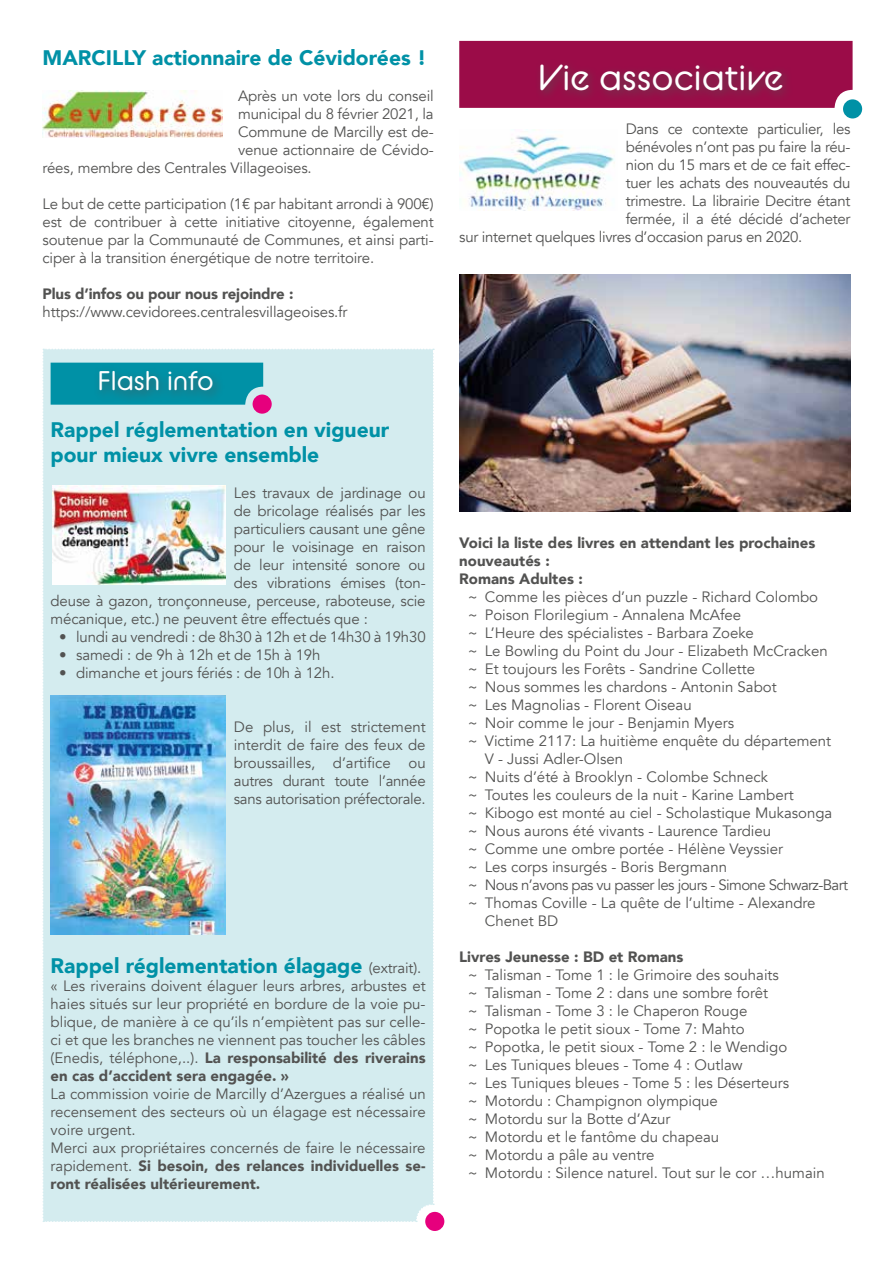
<style>
.page{position:relative;width:893px;height:1263px;background:#fff}
.page>*{position:absolute;margin:0;border:0;box-sizing:border-box;transform-origin:0 0}
.t1{font:36px "BC Alphapipe RB";color:#fff}
.t2{font:27px "BC Alphapipe RB";color:#fff}
.t3{font:900 21px/25.2px "Avenir";color:#0091a6}
.t4{font:15px/18px "Avenir";color:#525251;text-align:justify}
.t5{font:15px "Avenir";letter-spacing:-.02em;color:#525251}
.t6{font:900 15px/18px "Avenir";color:#525251}
.t7{font:15px "Avenir";letter-spacing:-.04em;color:#525251}
.s1{font-weight:400;font-size:15px;color:#525251}
.s2{font-weight:900}
</style>
<div class="page">
<div style="left:43px;top:349px;width:391px;height:873px;background:#d4ecef"></div>
<div style="left:94px;top:365px;width:130px;height:38px;background:#525251;opacity:.75"></div>
<div style="left:253px;top:394px;width:19px;height:20px;background:#e6007d;border-radius:50%"></div>
<div style="left:425px;top:1212px;width:19px;height:19px;background:#e6007d;border-radius:50%"></div>
<img style="left:43px;top:90px;width:180px;height:47px">
<img style="left:51px;top:695px;width:174px;height:240px">
<img style="left:52px;top:486px;width:173px;height:99px">
<div style="left:459px;top:41px;width:394px;height:67px;background:#9b0c48"></div>
<div style="left:534px;top:58px;width:260px;height:44px;background:#525251;opacity:.75"></div>
<div style="left:843px;top:99px;width:19px;height:19px;background:#0091a6;border-radius:50%"></div>
<img style="left:459px;top:129px;width:156px;height:82px">
<img style="left:459px;top:274px;width:391px;height:237px">
<h3 class="t3" style="left:43px;top:44px;width:385px">MARCILLY actionnaire de Cévidorées !</h3>
<p class="t4" style="left:238px;top:87px;width:197px">Après un vote lors du conseil</p>
<p class="t4" style="left:238px;top:105px;width:197px">municipal du 8 février 2021, la</p>
<p class="t4" style="left:238px;top:123px;width:197px">Commune de Marcilly est de-</p>
<p class="t4" style="left:238px;top:141px;width:197px">venue actionnaire de Cévido-</p>
<p class="t4" style="left:43px;top:159px;width:271px">rées, membre des Centrales Villageoises.</p>
<p class="t4" style="left:43px;top:195px;width:393px">Le but de cette participation (1€ par habitant arrondi à 900€) est de contribuer à cette initiative citoyenne, également soutenue par la Communauté de Communes, et ainsi parti&shy;ciper à la transition énergétique de notre territoire.</p>
<p class="t6" style="left:43px;top:284px;width:252px">Plus d’infos ou pour nous rejoindre :</p>
<p class="t4" style="left:43px;top:303px;width:306px">https://www.cevidorees.centralesvillageoises.fr</p>
<h2 class="t2" style="left:98px;top:364px;width:117px">Flash info</h2>
<h3 class="t3" style="left:51px;top:416px;width:340px">Rappel réglementation en vigueur pour mieux vivre ensemble</h3>
<p class="t4" style="left:234px;top:484px;width:193px">Les travaux de jardinage ou</p>
<p class="t4" style="left:234px;top:502px;width:193px">de bricolage réalisés par les</p>
<p class="t4" style="left:234px;top:520px;width:193px">particuliers causant une gêne</p>
<p class="t4" style="left:234px;top:538px;width:193px">pour le voisinage en raison</p>
<p class="t4" style="left:234px;top:556px;width:193px">de leur intensité sonore ou</p>
<p class="t4" style="left:234px;top:574px;width:193px">des vibrations émises (ton-</p>
<p class="t4" style="left:51px;top:592px;width:377px">deuse à gazon, tronçonneuse, perceuse, raboteuse, scie</p>
<p class="t4" style="left:51px;top:610px;width:319px">mécanique, etc.) ne peuvent être effectués que :</p>
<p class="t4" style="left:59px;top:628px;width:368px">• lundi au vendredi : de 8h30 à 12h et de 14h30 à 19h30</p>
<p class="t4" style="left:59px;top:646px;width:263px">• samedi : de 9h à 12h et de 15h à 19h</p>
<p class="t4" style="left:59px;top:664px;width:277px">• dimanche et jours fériés : de 10h à 12h.</p>
<p class="t4" style="left:234px;top:718px;width:193px">De plus, il est strictement interdit de faire des feux de broussailles, d’artifice ou autres durant toute l’année sans autorisation préfectorale.</p>
<h3 class="t3" style="left:51px;top:952px;width:372px">Rappel réglementation élagage <span class="s1">(extrait).</span></h3>
<p class="t4" style="left:51px;top:977px;width:377px">« Les riverains doivent élaguer leurs arbres, arbustes et haies situés sur leur propriété en bordure de la voie pu&shy;blique, de manière à ce qu’ils n’empiètent pas sur celle&shy;ci et que les branches ne viennent pas toucher les câbles (Enedis, téléphone,..). <span class="s2">La responsabilité des riverains en cas d’accident sera engagée. »</span></p>
<p class="t4" style="left:51px;top:1085px;width:377px;text-align:left">La commission voirie de Marcilly d’Azergues a réalisé un recensement des secteurs où un élagage est nécessaire voire urgent.<br>Merci aux propriétaires concernés de faire le nécessaire rapidement. <span class="s2">Si besoin, des relances individuelles se&shy;ront réalisées ultérieurement.</span></p>
<h1 class="t1" style="left:538px;top:55px;width:247px">Vie associative</h1>
<p class="t5" style="left:626px;top:119px;width:226px">Dans ce contexte particulier, les</p>
<p class="t5" style="left:626px;top:137px;width:226px">bénévoles n’ont pas pu faire la réu-</p>
<p class="t5" style="left:626px;top:155px;width:226px">nion du 15 mars et de ce fait effec-</p>
<p class="t5" style="left:626px;top:173px;width:226px">tuer les achats des nouveautés du</p>
<p class="t5" style="left:626px;top:191px;width:226px">trimestre. La librairie Decitre étant</p>
<p class="t5" style="left:626px;top:209px;width:226px">fermée, il a été décidé d’acheter</p>
<p class="t5" style="left:459px;top:227px;width:345px">sur internet quelques livres d’occasion parus en 2020.</p>
<p class="t6" style="left:459px;top:533px;width:358px">Voici la liste des livres en attendant les prochaines nouveautés :<br>Romans Adultes :</p>
<p class="t4" style="left:468px;top:588px;width:352px">~ Comme les pièces d’un puzzle - Richard Colombo</p>
<p class="t4" style="left:468px;top:606px;width:275px">~ Poison Florilegium - Annalena McAfee</p>
<p class="t4" style="left:468px;top:624px;width:288px">~ L’Heure des spécialistes - Barbara Zoeke</p>
<p class="t4" style="left:468px;top:642px;width:362px">~ Le Bowling du Point du Jour - Elizabeth McCracken</p>
<p class="t4" style="left:468px;top:660px;width:289px">~ Et toujours les Forêts - Sandrine Collette</p>
<p class="t4" style="left:468px;top:678px;width:311px">~ Nous sommes les chardons - Antonin Sabot</p>
<p class="t4" style="left:468px;top:696px;width:225px">~ Les Magnolias - Florent Oiseau</p>
<p class="t4" style="left:468px;top:714px;width:268px">~ Noir comme le jour - Benjamin Myers</p>
<p class="t4" style="left:468px;top:732px;width:365px">~ Victime 2117: La huitième enquête du département</p>
<p class="t4" style="left:485px;top:750px;width:140px">V - Jussi Adler-Olsen</p>
<p class="t4" style="left:468px;top:768px;width:302px">~ Nuits d’été à Brooklyn - Colombe Schneck</p>
<p class="t4" style="left:468px;top:786px;width:327px">~ Toutes les couleurs de la nuit - Karine Lambert</p>
<p class="t4" style="left:468px;top:804px;width:366px">~ Kibogo est monté au ciel - Scholastique Mukasonga</p>
<p class="t4" style="left:468px;top:822px;width:305px">~ Nous aurons été vivants - Laurence Tardieu</p>
<p class="t4" style="left:468px;top:840px;width:317px">~ Comme une ombre portée - Hélène Veyssier</p>
<p class="t4" style="left:468px;top:858px;width:261px">~ Les corps insurgés - Boris Bergmann</p>
<p class="t7" style="left:468px;top:875px;width:382px">~ Nous n’avons pas vu passer les jours - Simone Schwarz-Bart</p>
<p class="t4" style="left:468px;top:894px;width:349px">~ Thomas Coville - La quête de l’ultime - Alexandre</p>
<p class="t4" style="left:485px;top:912px;width:75px">Chenet BD</p>
<p class="t6" style="left:459px;top:947px;width:226px">Livres Jeunesse : BD et Romans</p>
<p class="t4" style="left:468px;top:966px;width:359px;text-align:left">~ Talisman - Tome 1 : le Grimoire des souhaits<br>~ Talisman - Tome 2 : dans une sombre forêt<br>~ Talisman - Tome 3 : le Chaperon Rouge<br>~ Popotka le petit sioux - Tome 7: Mahto<br>~ Popotka, le petit sioux - Tome 2 : le Wendigo<br>~ Les Tuniques bleues - Tome 4 : Outlaw<br>~ Les Tuniques bleues - Tome 5 : les Déserteurs<br>~ Motordu : Champignon olympique<br>~ Motordu sur la Botte d’Azur<br>~ Motordu et le fantôme du chapeau<br>~ Motordu a pâle au ventre<br>~ Motordu : Silence naturel. Tout sur le cor …humain</p>
</div>
